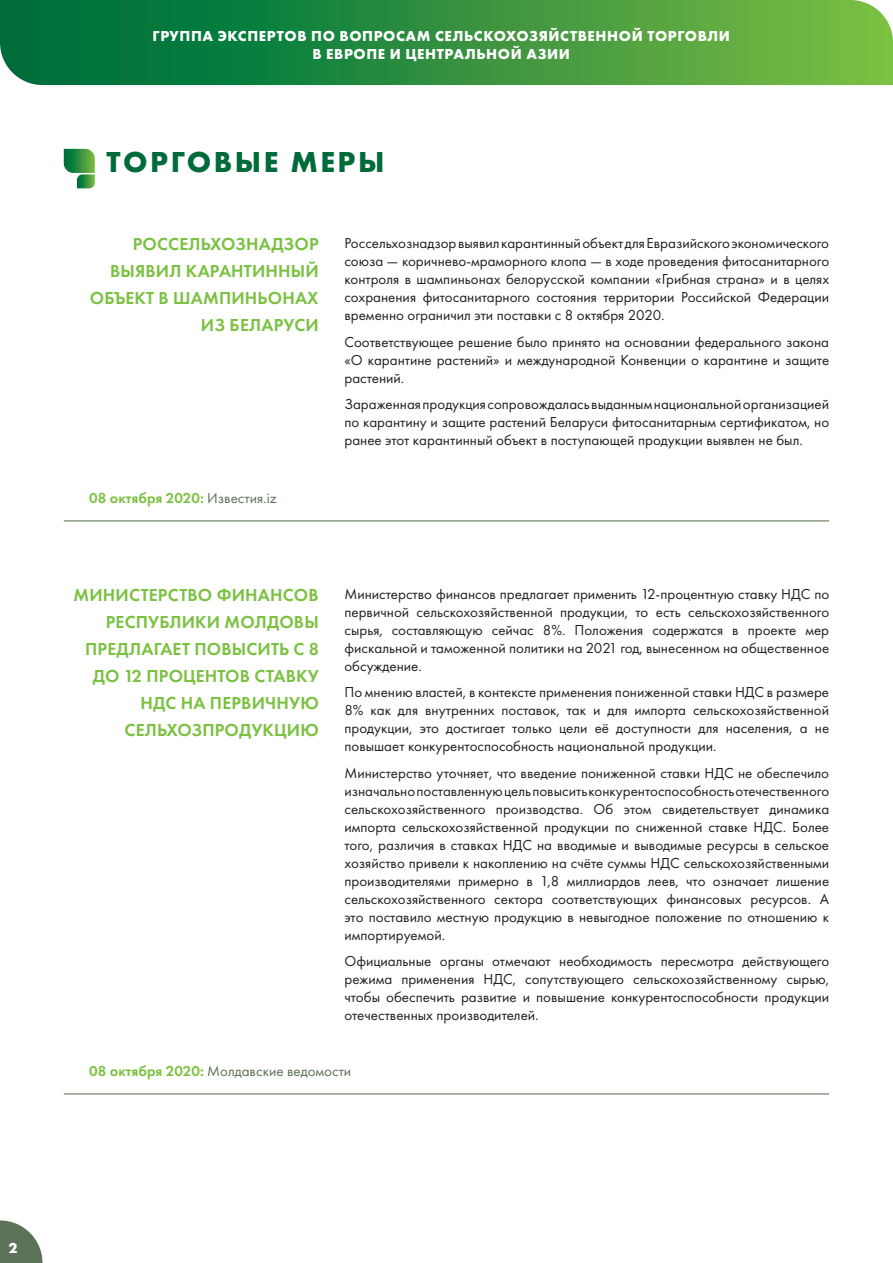
<style>
.page{position:relative;width:893px;height:1263px;background:#fff}
.page>*{position:absolute;margin:0;border:0;box-sizing:border-box;transform-origin:0 0}
.t1{font:700 30px "Futura PT";letter-spacing:.085em;color:#006b3a}
.t2{font:600 18px/27px "Futura PT";letter-spacing:.01em;color:#7bc142;text-align:right}
.t3{font:15px/18px "Futura PT";color:#231f20;text-align:justify}
.t4{font:700 15px/18px "Futura PT";letter-spacing:.04em;color:#fff;text-align:center}
.t5{font:15px "Futura PT";color:#5c7256}
.t6{font:600 15px "Futura PT";color:#7bc142}
.s1{font-weight:400;color:#5c7256}
.s2{font-weight:600;color:#7bc142}
</style>
<div class="page">
<svg style="left:0;top:1220px;width:43px;height:43px"></svg>
<svg style="left:0;top:0;width:893px;height:85px;background:#359341"></svg>
<svg style="left:64px;top:149px;width:31px;height:39px"></svg>
<hr style="left:64px;top:520px;width:765px;height:1px;background:#5c7256">
<hr style="left:64px;top:1093px;width:765px;height:1px;background:#5c7256">
<p class="t4" style="left:152px;top:26px;width:579px">ГРУППA ЭКСПЕРТОВ ПО ВОПРОСАМ СЕЛЬСКОХОЗЯЙСТВЕННОЙ ТОРГОВЛИ<br>В ЕВРОПЕ И ЦЕНТРАЛЬНОЙ АЗИИ</p>
<h1 class="t1" style="left:106px;top:142px;width:279px">ТОРГОВЫЕ МЕРЫ</h1>
<p class="t2" style="left:90px;top:231px;width:230px">РОССЕЛЬХОЗНАДЗОР<br>ВЫЯВИЛ КАРАНТИННЫЙ<br>ОБЪЕКТ В ШАМПИНЬОНАХ<br>ИЗ БЕЛАРУСИ</p>
<p class="t6" style="left:89px;top:489px;width:189px">08 октября 2020: <span class="s1">Известия.iz</span></p>
<p class="t3" style="left:344px;top:234px;width:486px">Россельхознадзор выявил карантинный объект для Евразийского экономического союза — коричнево-мраморного клопа — в ходе проведения фитосанитарного контроля в шампиньонах белорусской компании «Грибная страна» и в целях сохранения фитосанитарного состояния территории Российской Федерации временно ограничил эти поставки с 8 октября 2020.</p>
<p class="t3" style="left:344px;top:333px;width:486px">Соответствующее решение было принято на основании федерального закона «О карантине растений» и международной Конвенции о карантине и защите растений.</p>
<p class="t3" style="left:344px;top:395px;width:486px">Зараженная продукция сопровождалась выданным национальной организацией по карантину и защите растений Беларуси фитосанитарным сертификатом, но ранее этот карантинный объект в поступающей продукции выявлен не был.</p>
<p class="t2" style="left:74px;top:581px;width:247px">МИНИСТЕРСТВО ФИНАНСОВ<br>РЕСПУБЛИКИ МОЛДОВЫ<br>ПРЕДЛАГАЕТ ПОВЫСИТЬ С 8<br>ДО 12 ПРОЦЕНТОВ СТАВКУ<br>НДС НА ПЕРВИЧНУЮ<br>СЕЛЬХОЗПРОДУКЦИЮ</p>
<p class="t3" style="left:344px;top:584px;width:486px">Министерство финансов предлагает применить 12-процентную ставку НДС по первичной сельскохозяйственной продукции, то есть сельскохозяйственного сырья, составляющую сейчас 8%. Положения содержатся в проекте мер фискальной и таможенной политики на 2021 год, вынесенном на общественное обсуждение.</p>
<p class="t3" style="left:344px;top:683px;width:486px">По мнению властей, в контексте применения пониженной ставки НДС в размере 8% как для внутренних поставок, так и для импорта сельскохозяйственной продукции, это достигает только цели её доступности для населения, а не повышает конкурентоспособность национальной продукции.</p>
<p class="t3" style="left:344px;top:763px;width:486px">Министерство уточняет, что введение пониженной ставки НДС не обеспечило изначально поставленную цель повысить конкурентоспособность отечественного сельскохозяйственного производства. Об этом свидетельствует динамика импорта сельскохозяйственной продукции по сниженной ставке НДС. Более того, различия в ставках НДС на вводимые и выводимые ресурсы в сельское хозяйство привели к накоплению на счёте суммы НДС сельскохозяйственными производителями примерно в 1,8 миллиардов леев, что означает лишение сельскохозяйственного сектора соответствующих финансовых ресурсов. А это поставило местную продукцию в невыгодное положение по отношению к импортируемой.</p>
<p class="t3" style="left:344px;top:952px;width:486px">Официальные органы отмечают необходимость пересмотра действующего режима применения НДС, сопутствующего сельскохозяйственному сырью, чтобы обеспечить развитие и повышение конкурентоспособности продукции отечественных производителей.</p>
<p class="t5" style="left:89px;top:1062px;width:263px"><span class="s2">08 октября 2020:</span> Молдавские ведомости</p>
<p class="t4" style="left:9px;top:1238px;width:10px">2</p>
</div>
